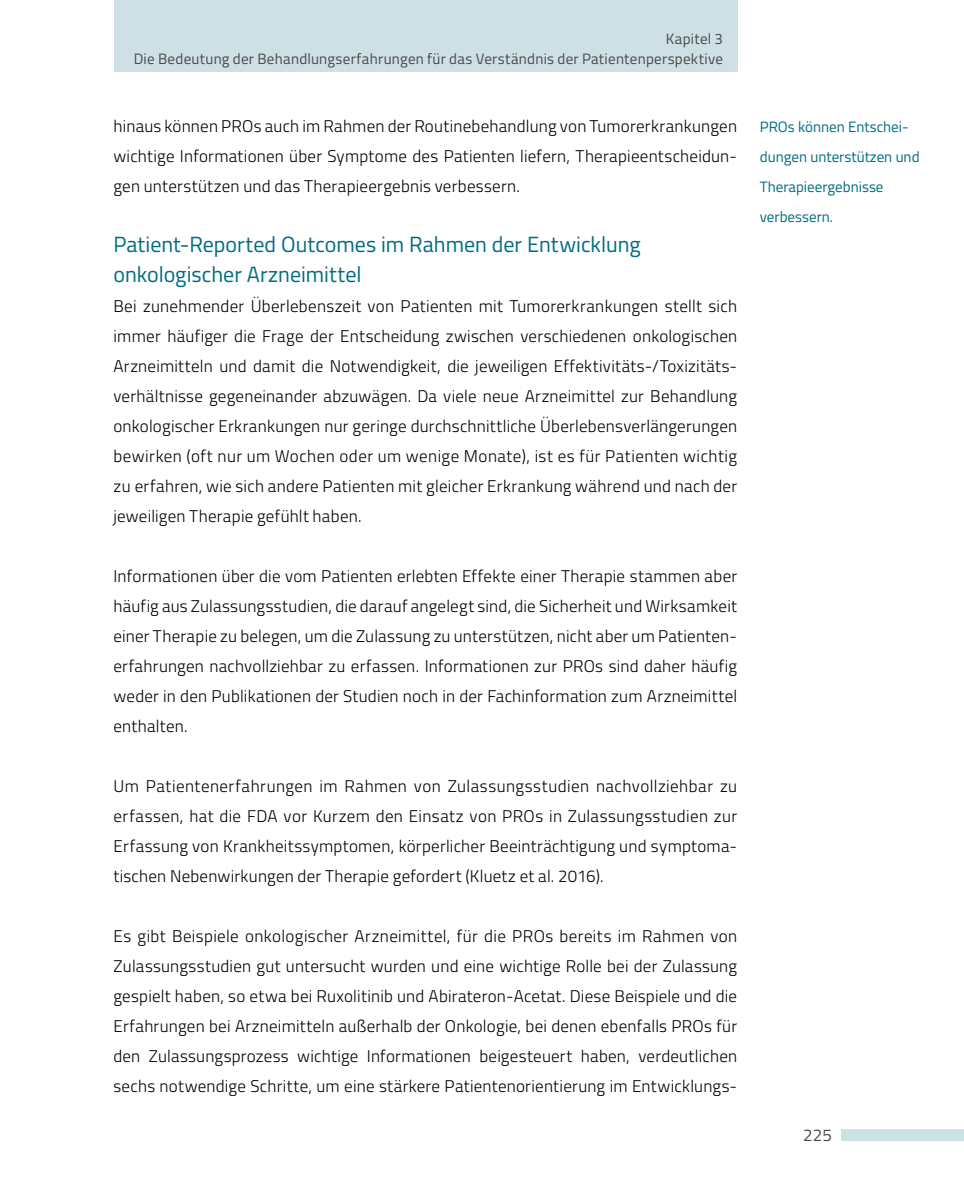
<style>
.page{position:relative;width:964px;height:1191px;background:#fff}
.page>*{position:absolute;margin:0;border:0;box-sizing:border-box;transform-origin:0 0}
.t1{font:22px/30px "Titillium";color:#006c82}
.t2{font:300 17px/30px "Titillium";letter-spacing:.015em;color:#000;text-align:justify}
.t3{font:17px "Titillium";color:#4a4a49}
.t4{font:15px/20px "Titillium";letter-spacing:.015em;color:#4a4a49;text-align:right}
.t5{font:15px/30px "Titillium";color:#006c82}
</style>
<div class="page">
<div style="left:114px;top:0;width:624px;height:71px;background:#cedfe6"></div>
<div style="left:841px;top:1129px;width:123px;height:11px;background:#cedfe6"></div>
<p class="t4" style="left:134px;top:28px;width:591px">Kapitel 3<br>Die Bedeutung der Behandlungserfahrungen für das Verständnis der Patientenperspektive</p>
<p class="t2" style="left:113px;top:110px;width:625px">hinaus können PROs auch im Rahmen der Routinebehandlung von Tumorerkrankungen wichtige Informationen über Symptome des Patienten liefern, Therapieentscheidun&shy;gen unterstützen und das Therapieergebnis verbessern.</p>
<p class="t1" style="left:113px;top:228px;width:529px">Patient-Reported Outcomes im Rahmen der Entwicklung onkologischer Arzneimittel</p>
<p class="t2" style="left:113px;top:290px;width:625px">Bei zunehmender Überlebenszeit von Patienten mit Tumorerkrankungen stellt sich immer häufiger die Frage der Entscheidung zwischen verschiedenen onkologischen Arzneimitteln und damit die Notwendigkeit, die jeweiligen Effektivitäts-/Toxizitäts&shy;verhältnisse gegeneinander abzuwägen. Da viele neue Arzneimittel zur Behandlung onkologischer Erkrankungen nur geringe durchschnittliche Überlebensverlängerungen bewirken (oft nur um Wochen oder um wenige Monate), ist es für Patienten wichtig zu erfahren, wie sich andere Patienten mit gleicher Erkrankung während und nach der jeweiligen Therapie gefühlt haben.</p>
<p class="t2" style="left:113px;top:560px;width:625px;text-align:left">Informationen über die vom Patienten erlebten Effekte einer Therapie stammen aber häufig aus Zulassungsstudien, die darauf angelegt sind, die Sicherheit und Wirksamkeit einer Therapie zu belegen, um die Zulassung zu unterstützen, nicht aber um Patienten&shy;erfahrungen nachvollziehbar zu erfassen. Informationen zur PROs sind daher häufig weder in den Publikationen der Studien noch in der Fachinformation zum Arzneimittel enthalten.</p>
<p class="t2" style="left:113px;top:770px;width:625px">Um Patientenerfahrungen im Rahmen von Zulassungsstudien nachvollziehbar zu erfassen, hat die FDA vor Kurzem den Einsatz von PROs in Zulassungsstudien zur Erfassung von Krankheitssymptomen, körperlicher Beeinträchtigung und symptoma&shy;tischen Nebenwirkungen der Therapie gefordert (Kluetz et al. 2016).</p>
<p class="t2" style="left:113px;top:920px;width:625px">Es gibt Beispiele onkologischer Arzneimittel, für die PROs bereits im Rahmen von Zulassungsstudien gut untersucht wurden und eine wichtige Rolle bei der Zulassung gespielt haben, so etwa bei Ruxolitinib und Abirateron-Acetat. Diese Beispiele und die Erfahrungen bei Arzneimitteln außerhalb der Onkologie, bei denen ebenfalls PROs für den Zulassungsprozess wichtige Informationen beigesteuert haben, verdeutlichen sechs notwendige Schritte, um eine stärkere Patientenorientierung im Entwicklungs-</p>
<p class="t5" style="left:760px;top:111px;width:161px">PROs können Entschei&shy;dungen unterstützen und<br>Therapieergebnisse verbessern.</p>
<p class="t3" style="left:803px;top:1122px;width:30px">225</p>
</div>
